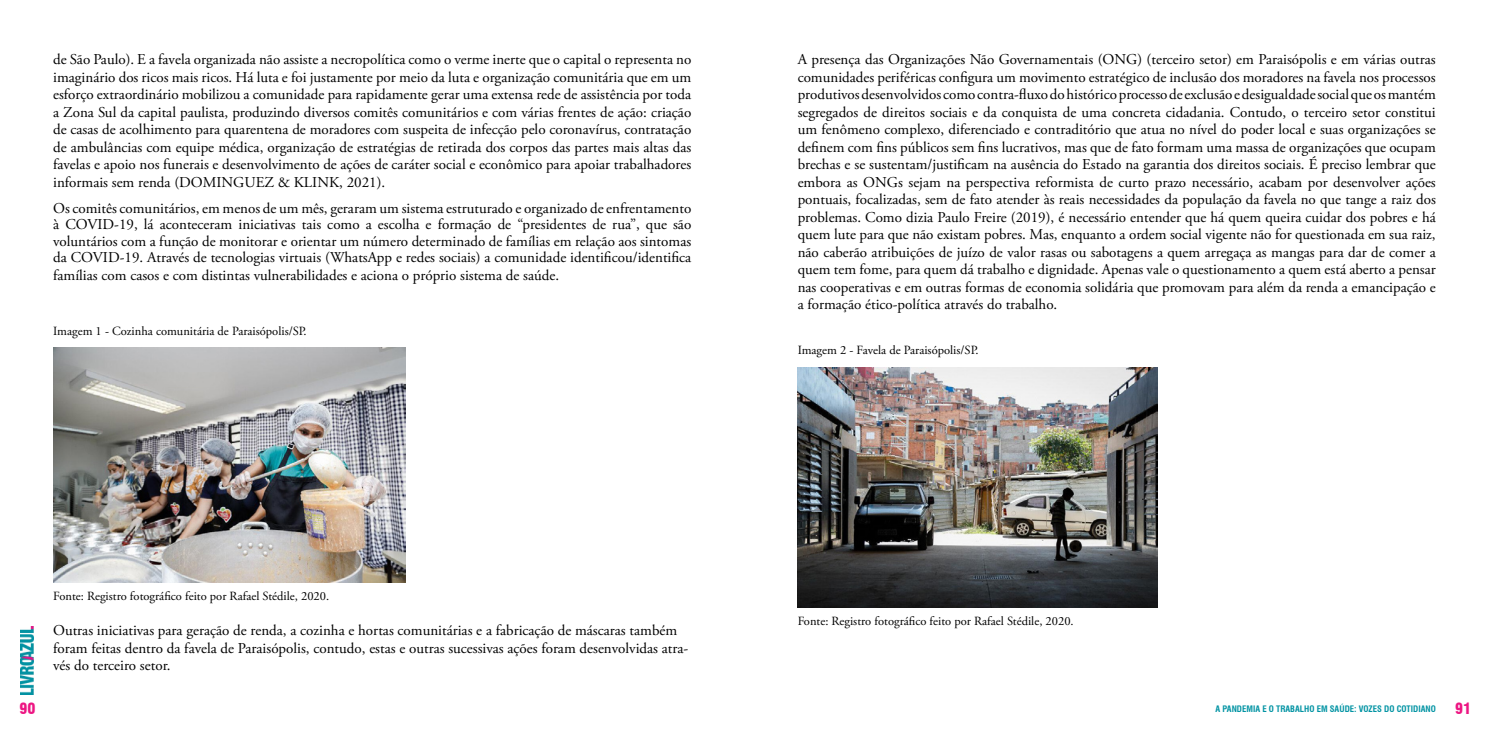
<style>
.page{position:relative;width:1489px;height:745px;background:#fff}
.page>*{position:absolute;margin:0;border:0;box-sizing:border-box;transform-origin:0 0}
.t1{font:15px/17.5px "Adobe Garamond Pro";color:#000;text-align:justify}
.t2{font:900 condensed 15px "Swiss 721 BT";color:#ed1683}
.t3{font:12.5px "Adobe Garamond Pro";color:#000}
.t4{font:700 condensed 8.75px "Swiss 721 BT";color:#0193a3}
</style>
<div class="page">
<img style="left:20px;top:626px;width:14px;height:67px">
<img style="left:53px;top:348px;width:352px;height:234px">
<img style="left:797px;top:367px;width:360px;height:240px">
<p class="t1" style="left:53px;top:51px;width:639px">de São Paulo). E a favela organizada não assiste a necropolítica como o verme inerte que o capital o representa no imaginário dos ricos mais ricos. Há luta e foi justamente por meio da luta e organização comunitária que em um esforço extraordinário mobilizou a comunidade para rapidamente gerar uma extensa rede de assistência por toda a Zona Sul da capital paulista, produzindo diversos comitês comunitários e com várias frentes de ação: criação de casas de acolhimento para quarentena de moradores com suspeita de infecção pelo coronavírus, contratação de ambulâncias com equipe médica, organização de estratégias de retirada dos corpos das partes mais altas das favelas e apoio nos funerais e desenvolvimento de ações de caráter social e econômico para apoiar trabalhadores informais sem renda (DOMINGUEZ &amp; KLINK, 2021).</p>
<p class="t1" style="left:53px;top:200px;width:639px;line-height:16.2px">Os comitês comunitários, em menos de um mês, geraram um sistema estruturado e organizado de enfrentamento à COVID-19, lá aconteceram iniciativas tais como a escolha e formação de “presidentes de rua”, que são voluntários com a função de monitorar e orientar um número determinado de famílias em relação aos sintomas da COVID-19. Através de tecnologias virtuais (WhatsApp e redes sociais) a comunidade identificou/identifica</p>
<p class="t1" style="left:53px;top:267px;width:507px">famílias com casos e com distintas vulnerabilidades e aciona o próprio sistema de saúde.</p>
<p class="t3" style="left:53px;top:323px;width:255px">Imagem 1 - Cozinha comunitária de Paraisópolis/SP.</p>
<p class="t3" style="left:53px;top:588px;width:277px">Fonte: Registro fotográfico feito por Rafael Stédile, 2020.</p>
<p class="t1" style="left:53px;top:621px;width:636px;text-align:left">Outras iniciativas para geração de renda, a cozinha e hortas comunitárias e a fabricação de máscaras também foram feitas dentro da favela de Paraisópolis, contudo, estas e outras sucessivas ações foram desenvolvidas atra&shy;vés do terceiro setor.</p>
<p class="t1" style="left:797px;top:51px;width:639px">A presença das Organizações Não Governamentais (ONG) (terceiro setor) em Paraisópolis e em várias outras comunidades periféricas configura um movimento estratégico de inclusão dos moradores na favela nos processos produtivos desenvolvidos como contra-fluxo do histórico processo de exclusão e desigualdade social que os mantém segregados de direitos sociais e da conquista de uma concreta cidadania. Contudo, o terceiro setor constitui um fenômeno complexo, diferenciado e contraditório que atua no nível do poder local e suas organizações se definem com fins públicos sem fins lucrativos, mas que de fato formam uma massa de organizações que ocupam brechas e se sustentam/justificam na ausência do Estado na garantia dos direitos sociais. É preciso lembrar que embora as ONGs sejam na perspectiva reformista de curto prazo necessário, acabam por desenvolver ações pontuais, focalizadas, sem de fato atender às reais necessidades da população da favela no que tange a raiz dos problemas. Como dizia Paulo Freire (2019), é necessário entender que há quem queira cuidar dos pobres e há quem lute para que não existam pobres. Mas, enquanto a ordem social vigente não for questionada em sua raiz, não caberão atribuições de juízo de valor rasas ou sabotagens a quem arregaça as mangas para dar de comer a quem tem fome, para quem dá trabalho e dignidade. Apenas vale o questionamento a quem está aberto a pensar nas cooperativas e em outras formas de economia solidária que promovam para além da renda a emancipação e a formação ético-política através do trabalho.</p>
<p class="t3" style="left:797px;top:343px;width:182px">Imagem 2 - Favela de Paraisópolis/SP.</p>
<p class="t3" style="left:797px;top:613px;width:277px">Fonte: Registro fotográfico feito por Rafael Stédile, 2020.</p>
<p class="t2" style="left:19px;top:699px;width:18px">90</p>
<p class="t4" style="left:1215px;top:702px;width:222px">A PANDEMIA E O TRABALHO EM SAÚDE: VOZES DO COTIDIANO</p>
<p class="t2" style="left:1454px;top:699px;width:18px">91</p>
</div>
